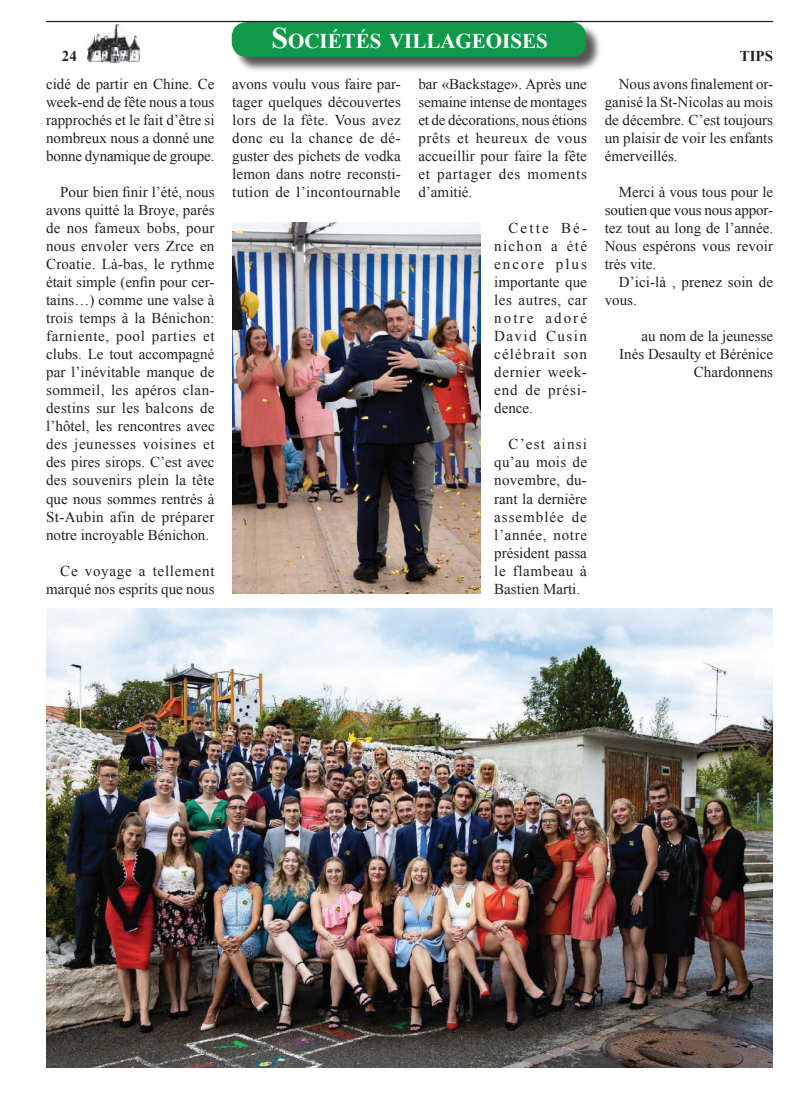
<style>
.page{position:relative;width:798px;height:1117px;background:#fff}
.page>*{position:absolute;margin:0;border:0;box-sizing:border-box;transform-origin:0 0}
.t1{font:700 21px "Times New Roman";color:#fff}
.t2{font:15px/18px "Times New Roman";color:#231f20;text-align:justify}
.t3{font:700 15px "Times New Roman";color:#231f20}
.s1{font-size:30px}
</style>
<div class="page">
<div style="left:233px;top:24px;width:368px;height:48px;background:#231f20;opacity:.75"></div>
<div style="left:231px;top:22px;width:355px;height:35px;background:#10994b;border-radius:15px"></div>
<img style="left:88px;top:25px;width:51px;height:37px">
<hr style="left:46px;top:21px;width:726px;height:1px;background:#231f20">
<img style="left:233px;top:222px;width:247px;height:371px">
<img style="left:46px;top:608px;width:726px;height:459px">
<h1 class="t1" style="left:271px;top:26px;width:278px"><span class="s1">S</span>OCIÉTÉS VILLAGEOISES</h1>
<p class="t3" style="left:62px;top:45px;width:16px">24</p>
<p class="t3" style="left:739px;top:46px;width:35px">TIPS</p>
<p class="t2" style="left:46px;top:75px;width:170px">cidé de partir en Chine. Ce week-end de fête nous a tous rapprochés et le fait d’être si nombreux nous a donné une bonne dynamique de groupe.</p>
<p class="t2" style="left:46px;top:183px;width:170px;text-indent:14px">Pour bien finir l’été, nous avons quitté la Broye, parés de nos fameux bobs, pour nous envoler vers Zrce en Croatie. Là-bas, le rythme était simple (enfin pour cer&shy;tains…) comme une valse à trois temps à la Bénichon: farniente, pool parties et clubs. Le tout accompagné par l’inévitable manque de sommeil, les apéros clan&shy;destins sur les balcons de l’hôtel, les rencontres avec des jeunesses voisines et des pires sirops. C’est avec des souvenirs plein la tête que nous sommes rentrés à St-Aubin afin de préparer notre incroyable Bénichon.</p>
<p class="t2" style="left:46px;top:561px;width:170px;text-align:right">Ce voyage a tellement marqué nos esprits que nous</p>
<p class="t2" style="left:232px;top:75px;width:170px">avons voulu vous faire par&shy;tager quelques découvertes lors de la fête. Vous avez donc eu la chance de dé&shy;guster des pichets de vodka lemon dans notre reconsti&shy;tution de l’incontournable</p>
<p class="t2" style="left:418px;top:75px;width:170px">bar «Backstage». Après une semaine intense de montages et de décorations, nous étions prêts et heureux de vous accueillir pour faire la fête et partager des moments d’amitié.</p>
<p class="t2" style="left:494px;top:219px;width:94px;text-indent:14px">Cette Bé&shy;nichon a été encore plus importante que les autres, car notre adoré David Cusin célébrait son dernier week&shy;end de prési&shy;dence.</p>
<p class="t2" style="left:494px;top:435px;width:94px;text-indent:14px">C’est ainsi qu’au mois de novembre, du&shy;rant la dernière assemblée de l’année, notre président passa le flambeau à Bastien Marti.</p>
<p class="t2" style="left:604px;top:75px;width:170px;text-indent:14px">Nous avons finalement or&shy;ganisé la St-Nicolas au mois de décembre. C’est toujours un plaisir de voir les enfants émerveillés.</p>
<p class="t2" style="left:604px;top:183px;width:170px;text-indent:14px">Merci à vous tous pour le soutien que vous nous appor&shy;tez tout au long de l’année.<br>Nous espérons vous revoir très vite.</p>
<p class="t2" style="left:604px;top:273px;width:170px;text-indent:14px">D’ici-là , prenez soin de vous.</p>
<p class="t2" style="left:619px;top:327px;width:155px;text-align:right">au nom de la jeunesse<br>Inès Desaulty et Bérénice<br>Chardonnens</p>
</div>
